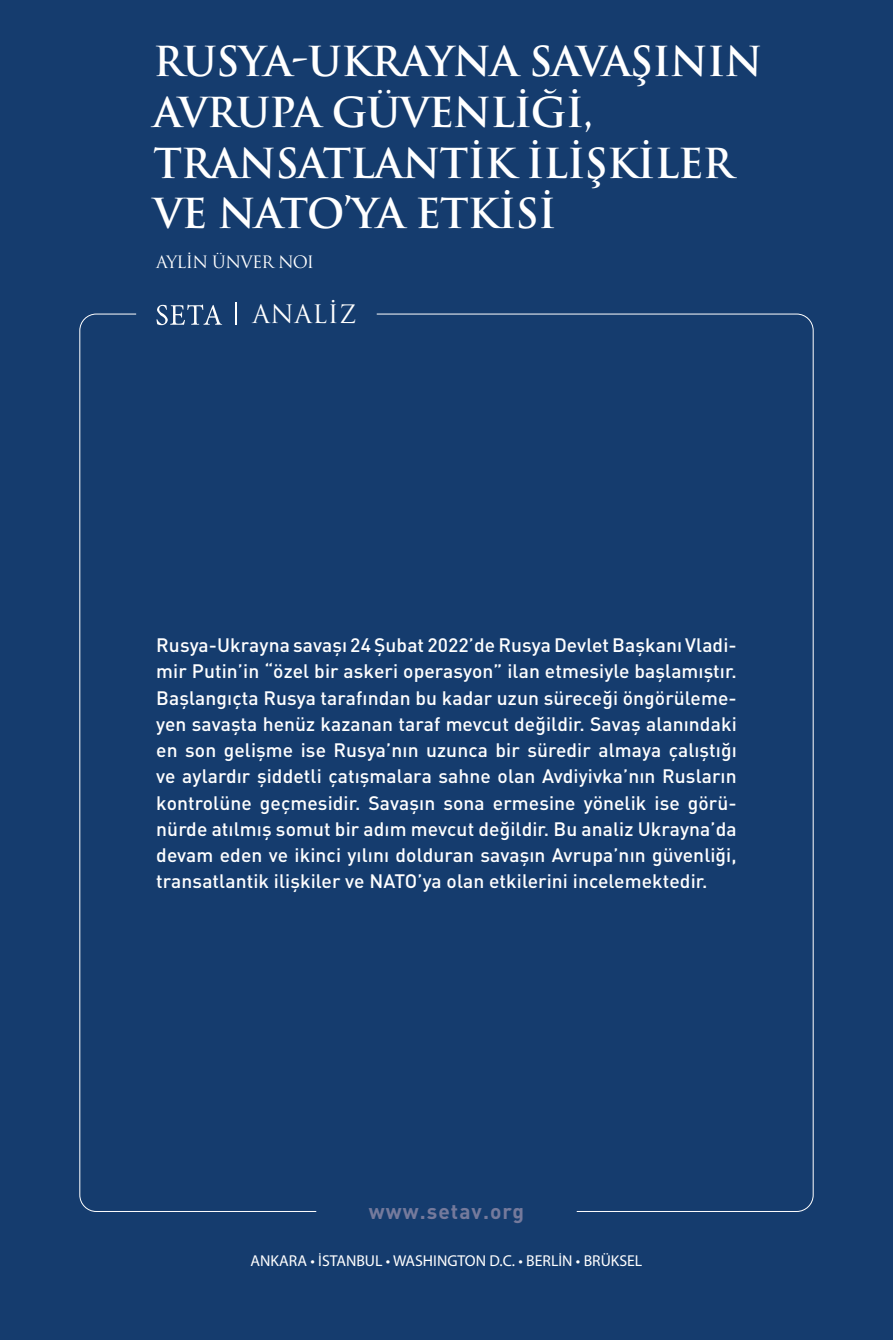
<style>
.page{position:relative;width:893px;height:1340px;background:#fff}
.page>*{position:absolute;margin:0;border:0;box-sizing:border-box;transform-origin:0 0}
.t1{font:700 40.25px/50.8px "Trajan Pro";letter-spacing:-.02em;color:#fff}
.t2{font:24.85px "Trajan Pro";letter-spacing:.025em;color:#fff}
.t3{font:700 21px "DIN Pro";letter-spacing:.05em;color:#757a9c}
.t4{font:500 19.25px/26.2px "DIN Pro";letter-spacing:.005em;color:#fff;text-align:justify}
.t5{font:16.62px "Trajan Pro";letter-spacing:-.04em;color:#fff}
.t6{font:15.75px "Myriad Pro";color:#fff}
</style>
<div class="page">
<div style="left:0;top:0;width:893px;height:1339px;background:#153c6e"></div>
<svg style="left:156px;top:304px;width:66px;height:21px"></svg>
<svg style="left:236px;top:302px;width:1px;height:23px"></svg>
<h1 class="t1" style="left:153px;top:37px;width:611px">RUSYA-UKRAYNA SAVAŞININ<br>AVRUPA GÜVENLİĞİ,<br>TRANSATLANTİK İLİŞKİLER<br>VE NATO’YA ETKİSİ</h1>
<p class="t5" style="left:156px;top:251px;width:159px">AYLIN ÜNVER NOI</p>
<p class="t2" style="left:252px;top:298px;width:105px">ANALİ Z</p>
<p class="t4" style="left:156px;top:631px;width:582px">Rusya-Ukrayna savaşı 24 Şubat 2022’de Rusya Devlet Başkanı Vladi&shy;mir Putin’in “özel bir askeri operasyon” ilan etmesiyle başlamıştır.<br>Başlangıçta Rusya tarafından bu kadar uzun süreceği öngörüleme&shy;yen savaşta henüz kazanan taraf mevcut değildir. Savaş alanındaki en son gelişme ise Rusya’nın uzunca bir süredir almaya çalıştığı ve aylardır şiddetli çatışmalara sahne olan Avdiyivka’nın Rusların kontrolüne geçmesidir. Savaşın sona ermesine yönelik ise görü&shy;nürde atılmış somut bir adım mevcut değildir. Bu analiz Ukrayna’da devam eden ve ikinci yılını dolduran savaşın Avrupa’nın güvenliği, transatlantik ilişkiler ve NATO’ya olan etkilerini incelemektedir.</p>
<p class="t3" style="left:369px;top:1197px;width:157px">www.setav.org</p>
<p class="t6" style="left:251px;top:1251px;width:393px">ANKARA • İSTANBUL • WASHINGTON D.C. • BERLİN • BRÜKSEL</p>
</div>
